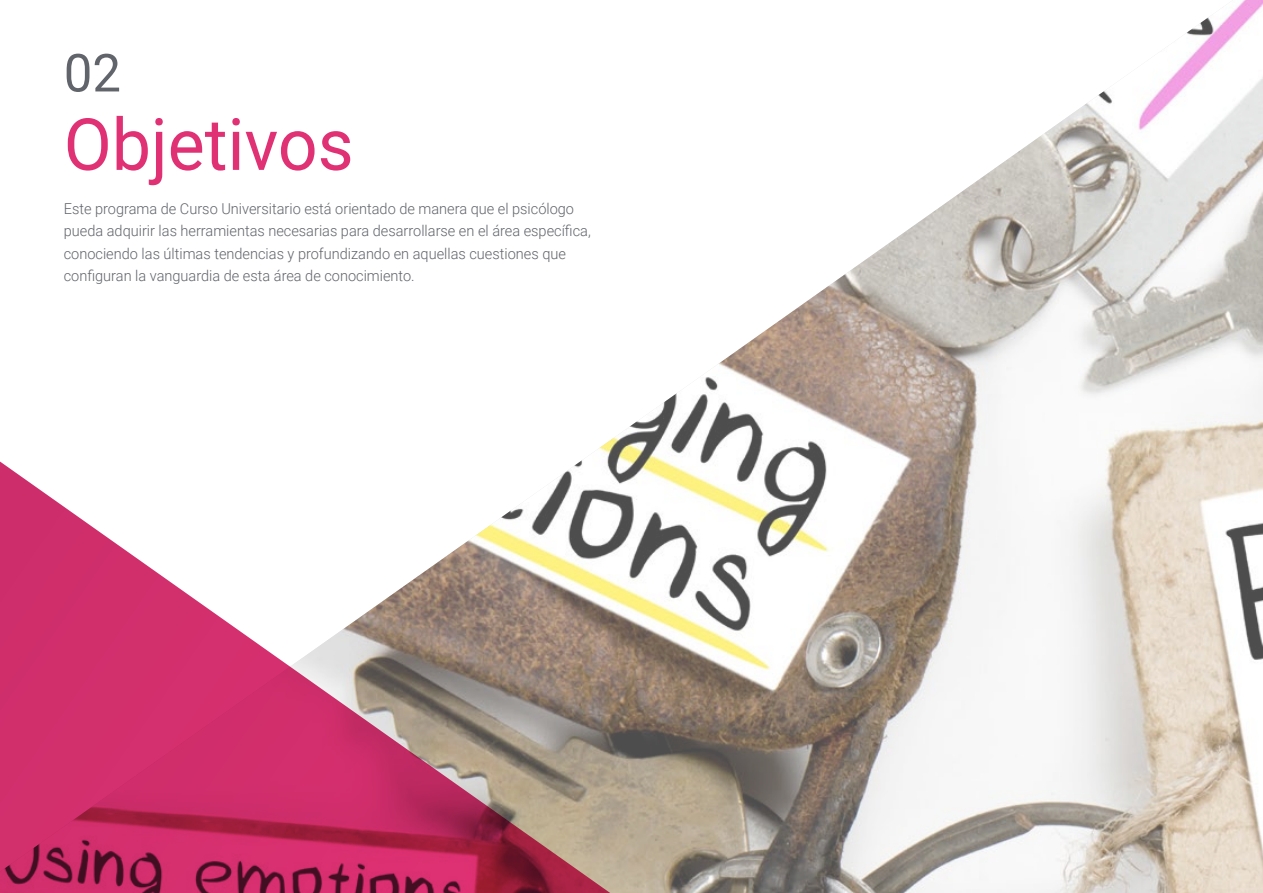
<style>
.page{position:relative;width:1263px;height:893px;background:#fff}
.page>*{position:absolute;margin:0;border:0;box-sizing:border-box;transform-origin:0 0}
.t1{font:72px "Roboto";color:#df3174}
.t2{font:52.5px "Roboto";color:#61646a}
.t3{font:300 15px/22.5px "Roboto";color:#61646a}
</style>
<div class="page">
<img style="left:602px;top:0;width:661px;height:893px">
<svg style="left:0;top:446px;width:640px;height:447px"></svg>
<h2 class="t2" style="left:64px;top:36px;width:59px">02</h2>
<h1 class="t1" style="left:64px;top:94px;width:291px">Objetivos</h1>
<p class="t3" style="left:64px;top:197px;width:529px">Este programa de Curso Universitario está orientado de manera que el psicólogo pueda adquirir las herramientas necesarias para desarrollarse en el área específica, conociendo las últimas tendencias y profundizando en aquellas cuestiones que configuran la vanguardia de esta área de conocimiento.</p>
</div>
